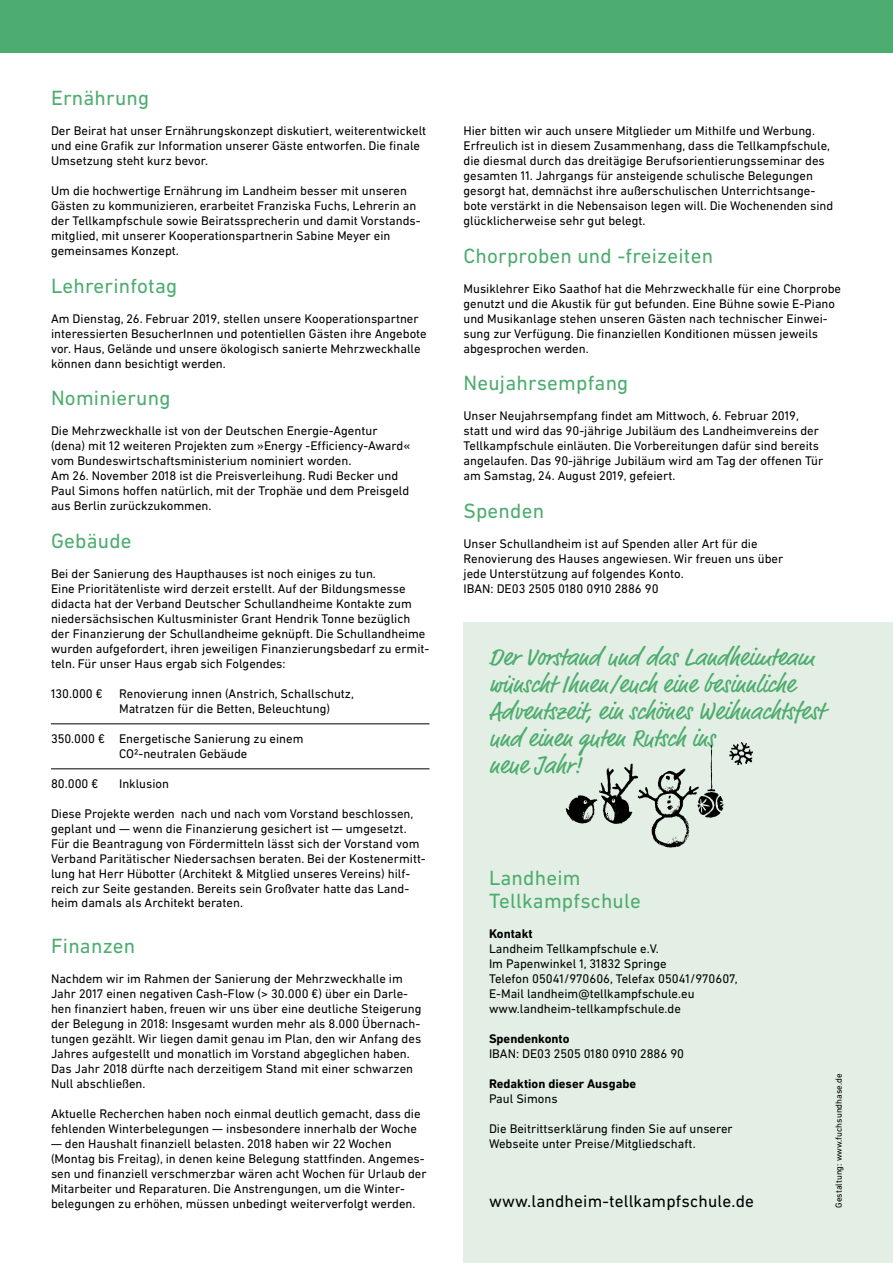
<style>
.page{position:relative;width:893px;height:1263px;background:#fff}
.page>*{position:absolute;margin:0;border:0;box-sizing:border-box;transform-origin:0 0}
.t1{font:24.75px/27px "Market OT";color:#4dac6f}
.t2{font:21px/22.5px "DIN Next LT Pro";letter-spacing:.01em;color:#4dac6f}
.t3{font:17.25px "DIN Next LT Pro";letter-spacing:.01em;color:#000}
.t4{font:12.75px/15px "DIN Next LT Pro";color:#000}
.t5{font:700 12.75px "DIN Next LT Pro";color:#000}
.t6{font:9px "DIN Next LT Pro";color:#000}
</style>
<div class="page">
<div style="left:463px;top:622px;width:430px;height:641px;background:#e3efe4"></div>
<div style="left:0;top:0;width:893px;height:52px;background:#4dac6f"></div>
<hr style="left:51px;top:723px;width:378px;height:1px;background:#000">
<hr style="left:51px;top:768px;width:378px;height:1px;background:#000">
<svg style="left:566px;top:745px;width:157px;height:103px"></svg>
<svg style="left:729px;top:742px;width:24px;height:23px"></svg>
<h2 class="t2" style="left:51px;top:86px;width:100px">Ernährung</h2>
<p class="t4" style="left:51px;top:123px;width:377px">Der Beirat hat unser Ernährungskonzept diskutiert, weiterentwickelt und eine Grafik zur Information unserer Gäste entworfen. Die finale<br>Umsetzung steht kurz bevor.</p>
<p class="t4" style="left:51px;top:183px;width:371px">Um die hochwertige Ernährung im Landheim besser mit unseren Gästen zu kommunizieren, erarbeitet Franziska Fuchs, Lehrerin an der Tellkampfschule sowie Beiratssprecherin und damit Vorstands&shy;mitglied, mit unserer Kooperationspartnerin Sabine Meyer ein gemeinsames Konzept.</p>
<h2 class="t2" style="left:51px;top:274px;width:128px">Lehrerinfotag</h2>
<p class="t4" style="left:51px;top:311px;width:377px">Am Dienstag, 26. Februar 2019, stellen unsere Kooperationspartner interessierten BesucherInnen und potentiellen Gästen ihre Angebote vor. Haus, Gelände und unsere ökologisch sanierte Mehrzweckhalle können dann besichtigt werden.</p>
<h2 class="t2" style="left:51px;top:386px;width:121px">Nominierung</h2>
<p class="t4" style="left:51px;top:423px;width:361px">Die Mehrzweckhalle ist von der Deutschen Energie-Agentur (dena) mit 12 weiteren Projekten zum »Energy -Efficiency-Award« vom Bundeswirtschaftsministerium nominiert worden.<br>Am 26. November 2018 ist die Preisverleihung. Rudi Becker und Paul Simons hoffen natürlich, mit der Trophäe und dem Preisgeld aus Berlin zurückzukommen.</p>
<h2 class="t2" style="left:51px;top:529px;width:82px">Gebäude</h2>
<p class="t4" style="left:51px;top:566px;width:380px">Bei der Sanierung des Haupthauses ist noch einiges zu tun.<br>Eine Prioritätenliste wird derzeit erstellt. Auf der Bildungsmesse didacta hat der Verband Deutscher Schullandheime Kontakte zum niedersächsischen Kultusminister Grant Hendrik Tonne bezüglich der Finanzierung der Schullandheime geknüpft. Die Schullandheime wurden aufgefordert, ihren jeweiligen Finanzierungsbedarf zu ermit&shy;teln. Für unser Haus ergab sich Folgendes:</p>
<p class="t4" style="left:51px;top:685px;width:53px">130.000 €</p>
<p class="t4" style="left:119px;top:685px;width:236px">Renovierung innen (Anstrich, Schallschutz,<br>Matratzen für die Betten, Beleuchtung)</p>
<p class="t4" style="left:119px;top:730px;width:186px;text-indent:-68px">350.000 € Energetische Sanierung zu einem<br>CO2-neutralen Gebäude</p>
<p class="t4" style="left:51px;top:775px;width:49px">80.000 €</p>
<p class="t4" style="left:119px;top:775px;width:52px">Inklusion</p>
<p class="t4" style="left:51px;top:805px;width:376px">Diese Projekte werden nach und nach vom Vorstand beschlossen, geplant und — wenn die Finanzierung gesichert ist — umgesetzt.<br>Für die Beantragung von Fördermitteln lässt sich der Vorstand vom Verband Paritätischer Niedersachsen beraten. Bei der Kostenermitt&shy;lung hat Herr Hübotter (Architekt &amp; Mitglied unseres Vereins) hilf&shy;reich zur Seite gestanden. Bereits sein Großvater hatte das Land&shy;heim damals als Architekt beraten.</p>
<h2 class="t2" style="left:51px;top:934px;width:86px">Finanzen</h2>
<p class="t4" style="left:51px;top:971px;width:372px">Nachdem wir im Rahmen der Sanierung der Mehrzweckhalle im Jahr 2017 einen negativen Cash-Flow (&gt; 30.000 €) über ein Darle&shy;hen finanziert haben, freuen wir uns über eine deutliche Steigerung der Belegung in 2018: Insgesamt wurden mehr als 8.000 Übernach&shy;tungen gezählt. Wir liegen damit genau im Plan, den wir Anfang des Jahres aufgestellt und monatlich im Vorstand abgeglichen haben.<br>Das Jahr 2018 dürfte nach derzeitigem Stand mit einer schwarzen Null abschließen.</p>
<p class="t4" style="left:51px;top:1105px;width:371px">Aktuelle Recherchen haben noch einmal deutlich gemacht, dass die fehlenden Winterbelegungen — insbesondere innerhalb der Woche</p>
<p class="t4" style="left:51px;top:1135px;width:377px">— den Haushalt finanziell belasten. 2018 haben wir 22 Wochen (Montag bis Freitag), in denen keine Belegung stattfinden. Angemes&shy;sen und finanziell verschmerzbar wären acht Wochen für Urlaub der Mitarbeiter und Reparaturen. Die Anstrengungen, um die Winter&shy;belegungen zu erhöhen, müssen unbedingt weiterverfolgt werden.</p>
<p class="t4" style="left:463px;top:123px;width:371px">Hier bitten wir auch unsere Mitglieder um Mithilfe und Werbung.<br>Erfreulich ist in diesem Zusammenhang, dass die Tellkampfschule, die diesmal durch das dreitägige Berufsorientierungsseminar des gesamten 11. Jahrgangs für ansteigende schulische Belegungen gesorgt hat, demnächst ihre außerschulischen Unterrichtsange&shy;bote verstärkt in die Nebensaison legen will. Die Wochenenden sind glücklicherweise sehr gut belegt.</p>
<h2 class="t2" style="left:463px;top:244px;width:251px">Chorproben und -freizeiten</h2>
<p class="t4" style="left:463px;top:281px;width:379px">Musiklehrer Eiko Saathof hat die Mehrzweckhalle für eine Chorprobe genutzt und die Akustik für gut befunden. Eine Bühne sowie E-Piano und Musikanlage stehen unseren Gästen nach technischer Einwei&shy;sung zur Verfügung. Die finanziellen Konditionen müssen jeweils abgesprochen werden.</p>
<h2 class="t2" style="left:463px;top:371px;width:166px">Neujahrsempfang</h2>
<p class="t4" style="left:463px;top:408px;width:361px">Unser Neujahrsempfang findet am Mittwoch, 6. Februar 2019, statt und wird das 90-jährige Jubiläum des Landheimvereins der Tellkampfschule einläuten. Die Vorbereitungen dafür sind bereits angelaufen. Das 90-jährige Jubiläum wird am Tag der offenen Tür am Samstag, 24. August 2019, gefeiert.</p>
<h2 class="t2" style="left:463px;top:499px;width:82px">Spenden</h2>
<p class="t4" style="left:463px;top:536px;width:321px">Unser Schullandheim ist auf Spenden aller Art für die Renovierung des Hauses angewiesen. Wir freuen uns über jede Unterstützung auf folgendes Konto.<br>IBAN: DE03 2505 0180 0910 2886 90</p>
<h1 class="t1" style="left:489px;top:645px;width:337px">Der Vorstand und das Landheimteam wünscht Ihnen/euch eine besinnliche<br>Adventszeit, ein schönes Weihnachtsfest und einen guten Rutsch ins<br>neue Jahr!</h1>
<h2 class="t2" style="left:489px;top:866px;width:153px">Landheim<br>Tellkampfschule</h2>
<p class="t5" style="left:489px;top:926px;width:45px">Kontakt</p>
<p class="t4" style="left:489px;top:941px;width:250px">Landheim Tellkampfschule e.V.<br>Im Papenwinkel 1, 31832 Springe<br>Telefon 05041/970606, Telefax 05041/970607, E-Mail landheim@tellkampfschule.eu www.landheim-tellkampfschule.de</p>
<p class="t5" style="left:489px;top:1031px;width:82px">Spendenkonto</p>
<p class="t4" style="left:489px;top:1045px;width:197px">IBAN: DE03 2505 0180 0910 2886 90</p>
<p class="t5" style="left:489px;top:1076px;width:149px">Redaktion dieser Ausgabe</p>
<p class="t4" style="left:489px;top:1090px;width:70px">Paul Simons</p>
<p class="t4" style="left:489px;top:1120px;width:245px">Die Beitrittserklärung finden Sie auf unserer<br>Webseite unter Preise/Mitgliedschaft.</p>
<h3 class="t3" style="left:489px;top:1191px;width:266px">www.landheim-tellkampfschule.de</h3>
<p class="t6" style="left:834px;top:1208px;width:136px;rotate:-90deg">Gestaltung: www.fuchsundhase.de</p>
</div>
